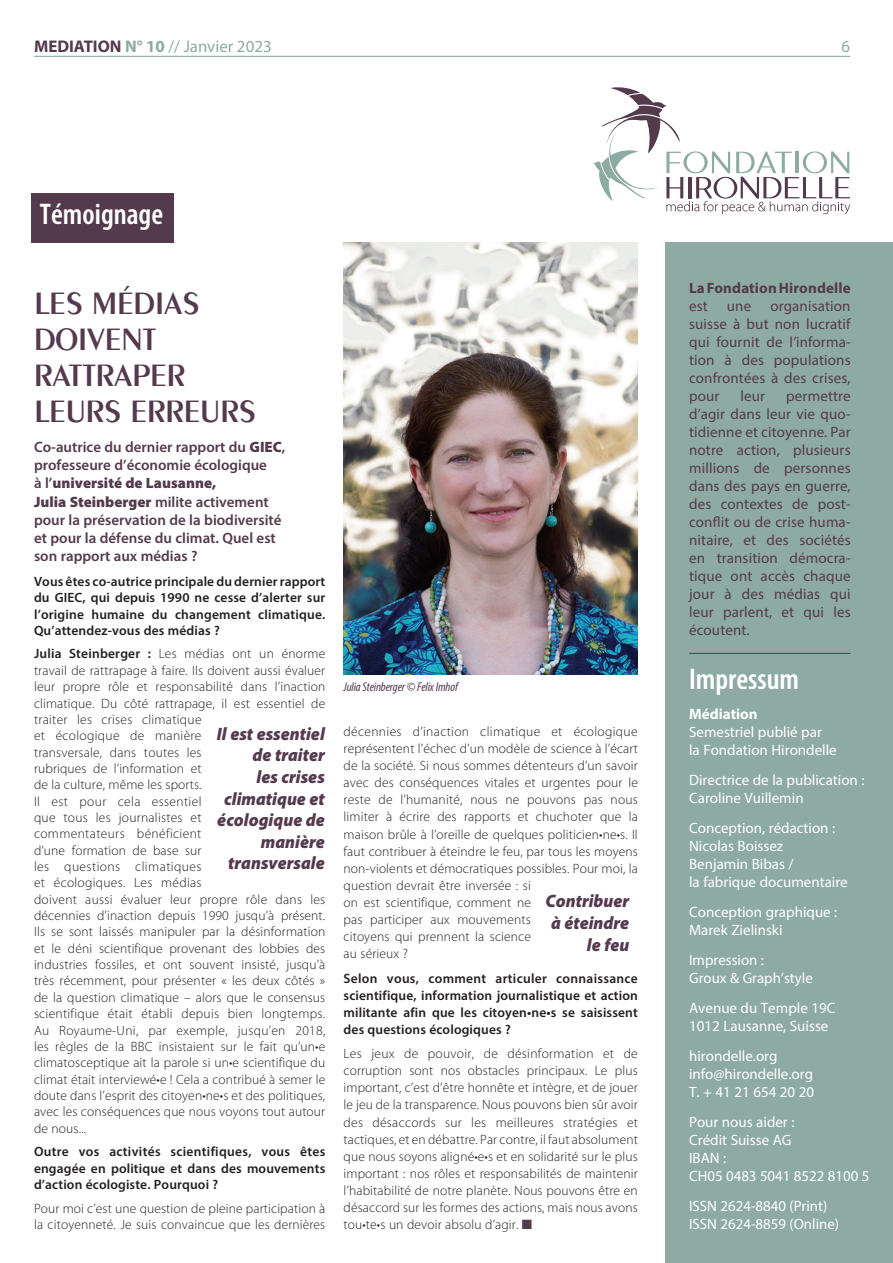
<style>
.page{position:relative;width:893px;height:1263px;background:#fff}
.page>*{position:absolute;margin:0;border:0;box-sizing:border-box;transform-origin:0 0}
.t1{font:600 33px/36.2px "Peignot";color:#543a4d}
.t2{font:600 condensed 30px "Myriad Pro";color:#fff}
.t3{font:italic 900 18px/21.6px "Myriad Pro";color:#543a4d;text-align:right;scale:.96 1}
.t4{font:16.95px "Myriad Pro";color:#8eaba3}
.t5{font:15px/18px "Myriad Pro";color:#fff}
.t6{font:15px/18px "Myriad Pro";letter-spacing:.01em;color:#543a4d;text-align:justify}
.t7{font:600 15px/18.1px "Myriad Pro";color:#543a4d}
.t8{font:700 15px "Myriad Pro";letter-spacing:.01em;color:#543a4d}
.t9{font:700 15px "Myriad Pro";color:#fff}
.t10{font:300 13.5px/16.4px "Myriad Pro";letter-spacing:.01em;color:#231f20}
.t11{font:600 13.5px/16.4px "Myriad Pro";letter-spacing:.01em;color:#231f20;text-align:justify}
.t12{font:italic condensed 12.75px "Myriad Pro";letter-spacing:-.01em;color:#543a4d}
.s1{font-weight:700;color:#543a4d}
.s2{font-weight:700}
.s3{font-weight:900}
.s4{font-weight:600}
.s5{color:#543a4d}
</style>
<div class="page">
<div style="left:666px;top:242px;width:227px;height:1021px;background:#8eaba3"></div>
<svg style="left:593px;top:87px;width:257px;height:127px"></svg>
<img style="left:344px;top:243px;width:294px;height:432px">
<hr style="left:34px;top:56px;width:816px;height:1px;background:#8eaba3">
<hr style="left:689px;top:653px;width:162px;height:1px;background:#543a4d">
<div style="left:31px;top:193px;width:143px;height:50px;background:#543a4d"></div>
<p class="t4" style="left:34px;top:35px;width:239px"><span class="s1">MEDIATION</span> <span class="s2">N° 10</span> // Janvier 2023</p>
<p class="t4" style="left:842px;top:35px;width:10px">6</p>
<h2 class="t2" style="left:40px;top:198px;width:125px">Témoignage</h2>
<h1 class="t1" style="left:34px;top:284px;width:223px">LES M ÉDIAS<br>DOIVENT<br>RATTRAPER<br>LEURS ERREURS</h1>
<p class="t7" style="left:34px;top:437px;width:253px">Co-autrice du dernier rapport du <span class="s3">GIEC</span>, professeure d’économie écologique<br>à l’<span class="s3">université de Lausanne,<br>Julia Steinberger</span> milite activement pour la préservation de la biodiversité et pour la défense du climat. Quel est son rapport aux médias ?</p>
<p class="t11" style="left:34px;top:573px;width:293px">Vous êtes co-autrice principale du dernier rapport du GIEC, qui depuis 1990 ne cesse d’alerter sur l’origine humaine du changement climatique.<br>Qu’attendez-vous des médias ?</p>
<p class="t10" style="left:34px;top:646px;width:293px"><span class="s4">Julia Steinberger :</span> Les médias ont un énorme travail de rattrapage à faire. Ils doivent aussi évaluer leur propre rôle et responsabilité dans l’inaction climatique. Du côté rattrapage, il est essentiel de traiter les crises climatique<br>et écologique de manière<br>transversale, dans toutes les<br>rubriques de l’information et<br>de la culture, même les sports.<br>Il est pour cela essentiel<br>que tous les journalistes et<br>commentateurs bénéficient<br>d’une formation de base sur<br>les questions climatiques<br>et écologiques. Les médias<br>doivent aussi évaluer leur propre rôle dans les décennies d’inaction depuis 1990 jusqu’à présent.<br>Ils se sont laissés manipuler par la désinformation et le déni scientifique provenant des lobbies des industries fossiles, et ont souvent insisté, jusqu’à très récemment, pour présenter « les deux côtés » de la question climatique – alors que le consensus scientifique était établi depuis bien longtemps.<br>Au Royaume-Uni, par exemple, jusqu’en 2018, les règles de la BBC insistaient sur le fait qu’un•e climatosceptique ait la parole si un•e scientifique du climat était interviewé•e ! Cela a contribué à semer le doute dans l’esprit des citoyen•ne•s et des politiques, avec les conséquences que nous voyons tout autour de nous...</p>
<p class="t11" style="left:34px;top:1143px;width:293px">Outre vos activités scientifiques, vous êtes engagée en politique et dans des mouvements d’action écologiste. Pourquoi ?</p>
<p class="t10" style="left:34px;top:1200px;width:293px">Pour moi c’est une question de pleine participation à la citoyenneté. Je suis convaincue que les dernières</p>
<h3 class="t3" style="left:217px;top:723px;width:114px">Il est essentiel de traiter<br>les crises climatique et écologique de manière transversale</h3>
<p class="t12" style="left:344px;top:679px;width:116px">Julia Steinberger © Felix Imhof</p>
<p class="t10" style="left:344px;top:723px;width:296px;line-height:17.1px">décennies d’inaction climatique et écologique représentent l’échec d’un modèle de science à l’écart de la société. Si nous sommes détenteurs d’un savoir avec des conséquences vitales et urgentes pour le reste de l’humanité, nous ne pouvons pas nous limiter à écrire des rapports et chuchoter que la maison brûle à l’oreille de quelques politicien•ne•s. Il faut contribuer à éteindre le feu, par tous les moyens non-violents et démocratiques possibles. Pour moi, la question devrait être inversée : si<br>on est scientifique, comment ne<br>pas participer aux mouvements<br>citoyens qui prennent la science<br>au sérieux ?</p>
<p class="t11" style="left:344px;top:969px;width:296px;line-height:17.1px">Selon vous, comment articuler connaissance scientifique, information journalistique et action militante afin que les citoyen•ne•s se saisissent des questions écologiques ?</p>
<p class="t10" style="left:344px;top:1045px;width:296px;line-height:17.1px;text-align:justify">Les jeux de pouvoir, de désinformation et de corruption sont nos obstacles principaux. Le plus important, c’est d’être honnête et intègre, et de jouer le jeu de la transparence. Nous pouvons bien sûr avoir des désaccords sur les meilleures stratégies et tactiques, et en débattre. Par contre, il faut absolument que nous soyons aligné•e•s et en solidarité sur le plus important : nos rôles et responsabilités de maintenir l’habitabilité de notre planète. Nous pouvons être en désaccord sur les formes des actions, mais nous avons tou•te•s un devoir absolu d’agir. <span class="s5">■</span></p>
<h3 class="t3" style="left:545px;top:891px;width:89px">Contribuer à éteindre le feu</h3>
<p class="t8" style="left:689px;top:278px;width:163px">La Fondation Hirondelle</p>
<p class="t6" style="left:689px;top:297px;width:20px">est</p>
<p class="t6" style="left:727px;top:297px;width:26px">une</p>
<p class="t6" style="left:689px;top:297px;width:163px;text-indent:81px">organisation suisse à but non lucratif qui fournit de l’informa&shy;tion à des populations confrontées à des crises, pour</p>
<p class="t6" style="left:740px;top:387px;width:26px">leur</p>
<p class="t6" style="left:689px;top:387px;width:163px;text-indent:97px">permettre d’agir dans leur vie quo&shy;tidienne et citoyenne. Par notre action, plusieurs millions de personnes dans des pays en guerre, des contextes de post&shy;conflit ou de crise huma&shy;nitaire, et des sociétés en transition démocra&shy;tique ont accès chaque jour à des médias qui leur parlent, et qui les écoutent.</p>
<h2 class="t2" style="left:689px;top:662px;width:112px">Impressum</h2>
<p class="t9" style="left:689px;top:704px;width:70px">Médiation</p>
<p class="t5" style="left:689px;top:723px;width:149px">Semestriel publié par<br>la Fondation Hirondelle</p>
<p class="t5" style="left:689px;top:771px;width:177px">Directrice de la publication :<br>Caroline Vuillemin</p>
<p class="t5" style="left:689px;top:819px;width:160px">Conception, rédaction :<br>Nicolas Boissez<br>Benjamin Bibas /<br>la fabrique documentaire</p>
<p class="t5" style="left:689px;top:903px;width:150px">Conception graphique :<br>Marek Zielinski</p>
<p class="t5" style="left:689px;top:951px;width:125px">Impression :<br>Groux &amp; Graph’style</p>
<p class="t5" style="left:689px;top:999px;width:148px">Avenue du Temple 19C<br>1012 Lausanne, Suisse</p>
<p class="t5" style="left:689px;top:1047px;width:127px">hirondelle.org info@hirondelle.org<br>T. + 41 21 654 20 20</p>
<p class="t5" style="left:689px;top:1113px;width:182px">Pour nous aider :<br>Crédit Suisse AG<br>IBAN :<br>CH05 0483 5041 8522 8100 5</p>
<p class="t5" style="left:689px;top:1197px;width:151px">ISSN 2624-8840 (Print)<br>ISSN 2624-8859 (Online)</p>
</div>
